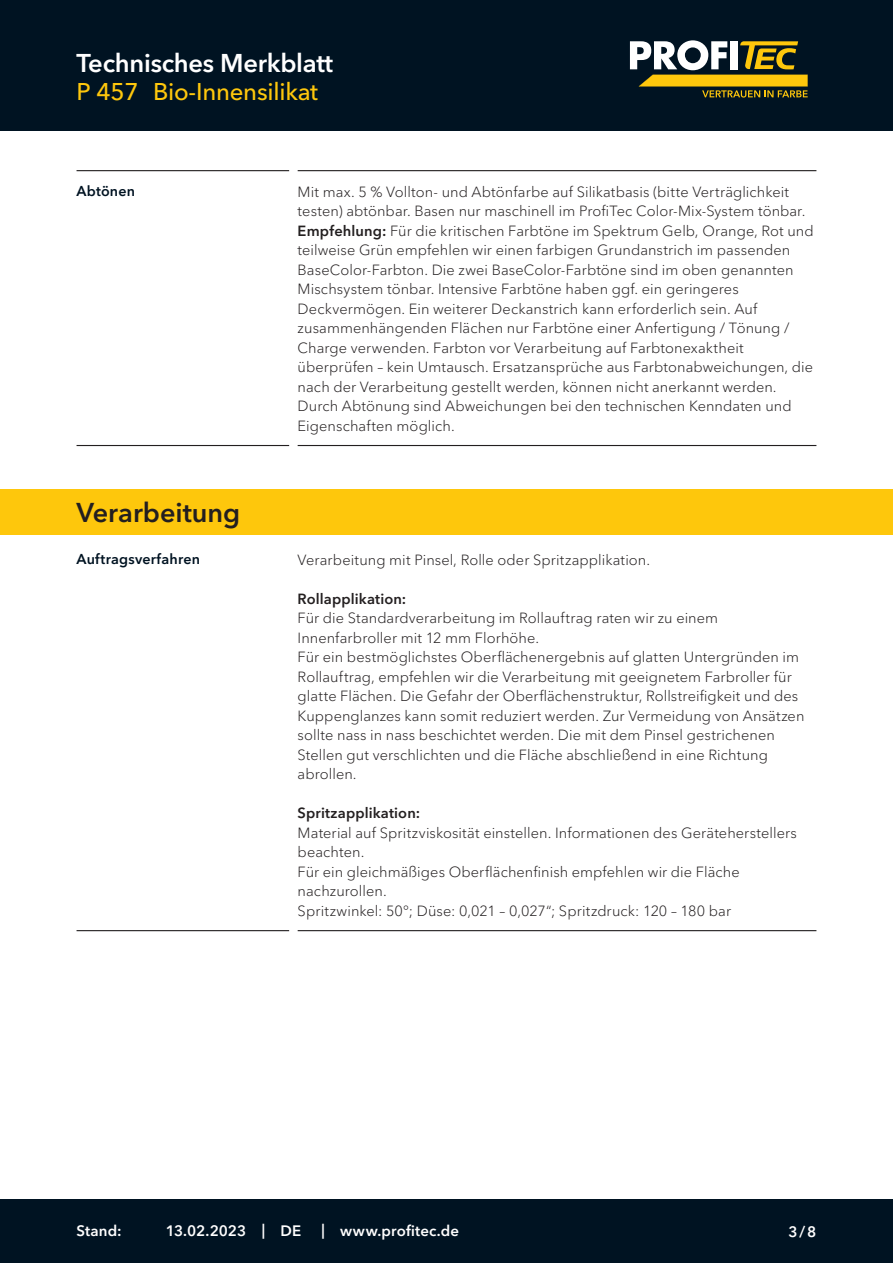
<style>
.page{position:relative;width:893px;height:1263px;background:#fff}
.page>*{position:absolute;margin:0;border:0;box-sizing:border-box;transform-origin:0 0}
.CB_AF_Kapitel_Uebers{font:600 27px "Avenir Next Cyr";color:#231f20}
.CB_AF_Kopf_TM{font:600 25.5px "Avenir Next Cyr";letter-spacing:-.01em;color:#fff}
.CB_AF_Kopf_Produktna{font:500 24px "Avenir Next Cyr";letter-spacing:-.01em;color:#fec70c}
.CB_AF_Fuss_Stand_lin{font:600 15px "Avenir Next Cyr";letter-spacing:.01em;color:#fff}
.CB_AF_Text_Standard{font:300 14.7px/19.5px "Avenir Next Cyr";letter-spacing:.005em;color:#231f20}
.CB_AF_Abschnitt_Uebe{font:600 14.25px "Avenir Next Cyr";letter-spacing:.01em;color:#001322}
.s1{font-weight:600}
</style>
<div class="page">
<div style="left:0;top:0;width:893px;height:131px;background:#001322"></div>
<div style="left:0;top:1199px;width:893px;height:64px;background:#001322"></div>
<hr style="left:77px;top:930px;width:212px;height:1px;background:#231f20">
<hr style="left:298px;top:930px;width:518px;height:1px;background:#231f20">
<div style="left:0;top:489px;width:893px;height:45px;background:#fec70c"></div>
<hr style="left:77px;top:170px;width:212px;height:1px;background:#231f20">
<hr style="left:298px;top:170px;width:518px;height:1px;background:#231f20">
<hr style="left:77px;top:445px;width:212px;height:1px;background:#231f20">
<hr style="left:298px;top:445px;width:518px;height:1px;background:#231f20">
<svg style="left:630px;top:40px;width:178px;height:58px"></svg>
<p class="CB_AF_Kopf_TM" style="left:77px;top:47px;width:258px">Technisches Merkblatt</p>
<p class="CB_AF_Kopf_Produktna" style="left:77px;top:78px;width:64px">P 457</p>
<p class="CB_AF_Kopf_Produktna" style="left:153px;top:78px;width:166px">Bio-Innensilikat</p>
<p class="CB_AF_Abschnitt_Uebe" style="left:77px;top:183px;width:60px">Abtönen</p>
<p class="CB_AF_Text_Standard" style="left:298px;top:182px;width:517px">Mit max. 5 % Vollton- und Abtönfarbe auf Silikatbasis (bitte Verträglichkeit testen) abtönbar. Basen nur maschinell im ProfiTec Color-Mix-System tönbar.<br><span class="s1">Empfehlung:</span> Für die kritischen Farbtöne im Spektrum Gelb, Orange, Rot und teilweise Grün empfehlen wir einen farbigen Grundanstrich im passenden BaseColor-Farbton. Die zwei BaseColor-Farbtöne sind im oben genannten Mischsystem tönbar. Intensive Farbtöne haben ggf. ein geringeres Deckvermögen. Ein weiterer Deckanstrich kann erforderlich sein. Auf zusammenhängenden Flächen nur Farbtöne einer Anfertigung / Tönung / Charge verwenden. Farbton vor Verarbeitung auf Farbtonexaktheit überprüfen – kein Umtausch. Ersatzansprüche aus Farbtonabweichungen, die nach der Verarbeitung gestellt werden, können nicht anerkannt werden.<br>Durch Abtönung sind Abweichungen bei den technischen Kenndaten und Eigenschaften möglich.</p>
<p class="CB_AF_Kapitel_Uebers" style="left:77px;top:496px;width:165px">Verarbeitung</p>
<p class="CB_AF_Abschnitt_Uebe" style="left:77px;top:551px;width:125px">Auftragsverfahren</p>
<p class="CB_AF_Text_Standard" style="left:298px;top:550px;width:354px">Verarbeitung mit Pinsel, Rolle oder Spritzapplikation.</p>
<p class="CB_AF_Text_Standard" style="left:298px;top:589px;width:508px"><span class="s1">Rollapplikation:<br></span>Für die Standardverarbeitung im Rollauftrag raten wir zu einem Innenfarbroller mit 12 mm Florhöhe.<br>Für ein bestmöglichstes Oberflächenergebnis auf glatten Untergründen im Rollauftrag, empfehlen wir die Verarbeitung mit geeignetem Farbroller für glatte Flächen. Die Gefahr der Oberflächenstruktur, Rollstreifigkeit und des Kuppenglanzes kann somit reduziert werden. Zur Vermeidung von Ansätzen sollte nass in nass beschichtet werden. Die mit dem Pinsel gestrichenen Stellen gut verschlichten und die Fläche abschließend in eine Richtung abrollen.</p>
<p class="CB_AF_Text_Standard" style="left:298px;top:803px;width:501px"><span class="s1">Spritzapplikation:<br></span>Material auf Spritzviskosität einstellen. Informationen des Geräteherstellers beachten.<br>Für ein gleichmäßiges Oberflächenfinish empfehlen wir die Fläche nachzurollen.<br>Spritzwinkel: 50°; Düse: 0,021 – 0,027“; Spritzdruck: 120 – 180 bar</p>
<p class="CB_AF_Fuss_Stand_lin" style="left:77px;top:1222px;width:47px">Stand:</p>
<p class="CB_AF_Fuss_Stand_lin" style="left:166px;top:1222px;width:82px">13.02.2023</p>
<p class="CB_AF_Fuss_Stand_lin" style="left:262px;top:1221px;width:5px">|</p>
<p class="CB_AF_Fuss_Stand_lin" style="left:281px;top:1222px;width:22px">DE</p>
<p class="CB_AF_Fuss_Stand_lin" style="left:321px;top:1221px;width:5px">|</p>
<p class="CB_AF_Fuss_Stand_lin" style="left:340px;top:1222px;width:120px">www.profitec.de</p>
<p class="CB_AF_Fuss_Stand_lin" style="left:788px;top:1222px;width:29px">3/8</p>
</div>
